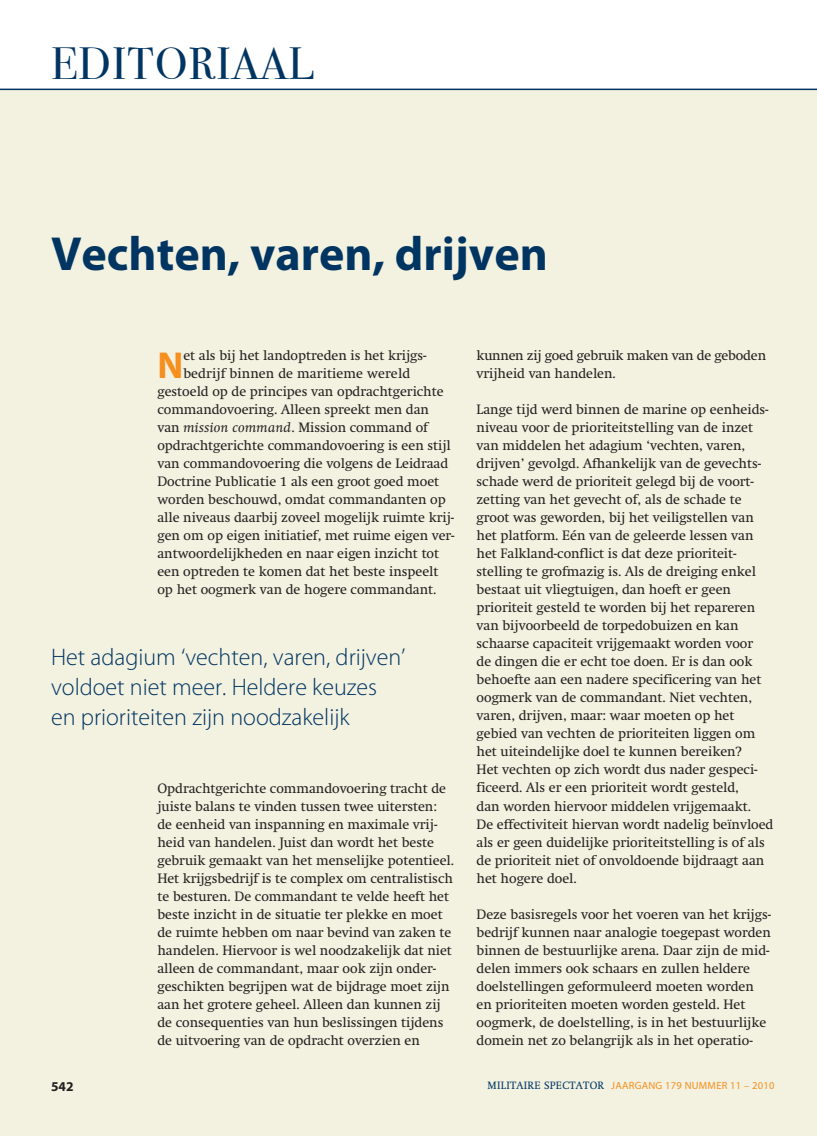
<style>
.page{position:relative;width:817px;height:1136px;background:#fff}
.page>*{position:absolute;margin:0;border:0;box-sizing:border-box;transform-origin:0 0}
.t1{font:700 48px "Myriad Pro";color:#003562}
.t2{font:45px "Bodoni Svty Two OSITCTT Book";letter-spacing:.03em;color:#003562}
.t3{font:700 37.65px "Myriad Pro";color:#f68f1e}
.t4{font:300 24px/30px "Myriad Pro";color:#003562}
.t5{font:13.5px/18px "Swift";color:#231f20}
.t6{font:700 13.5px "Myriad Pro";color:#231f20}
.t7{font:10.5px "Myriad Pro";letter-spacing:.025em;color:#f68f1e}
.s1{font-style:italic}
.s2{font-family:"Swift";color:#003562}
</style>
<div class="page">
<div style="left:0;top:89px;width:816px;height:1046px;background:#f3f1e0"></div>
<hr style="left:0;top:89px;width:816px;height:1px;background:#003562">
<h2 class="t2" style="left:51px;top:37px;width:264px">EDITORIAAL</h2>
<h1 class="t1" style="left:51px;top:236px;width:498px">Vechten, varen, drijven</h1>
<h3 class="t3" style="left:157px;top:351px;width:27px">N</h3>
<p class="t5" style="left:183px;top:348px;width:245px">et als bij het landoptreden is het krijgs-</p>
<p class="t5" style="left:183px;top:366px;width:228px">bedrijf binnen de maritieme wereld</p>
<p class="t5" style="left:157px;top:384px;width:287px">gestoeld op de principes van opdrachtgerichte</p>
<p class="t5" style="left:157px;top:402px;width:273px">commandovoering. Alleen spreekt men dan</p>
<p class="t5" style="left:157px;top:420px;width:272px">van <span class="s1">mission command</span>. Mission command of</p>
<p class="t5" style="left:157px;top:438px;width:295px">opdrachtgerichte commandovoering is een stijl</p>
<p class="t5" style="left:157px;top:456px;width:292px">van commandovoering die volgens de Leidraad</p>
<p class="t5" style="left:157px;top:474px;width:283px">Doctrine Publicatie 1 als een groot goed moet</p>
<p class="t5" style="left:157px;top:492px;width:290px">worden beschouwd, omdat commandanten op</p>
<p class="t5" style="left:157px;top:510px;width:298px">alle niveaus daarbij zoveel mogelijk ruimte krij-</p>
<p class="t5" style="left:157px;top:528px;width:299px">gen om op eigen initiatief, met ruime eigen ver-</p>
<p class="t5" style="left:157px;top:546px;width:283px">antwoordelijkheden en naar eigen inzicht tot</p>
<p class="t5" style="left:157px;top:564px;width:282px">een optreden te komen dat het beste inspeelt</p>
<p class="t5" style="left:157px;top:582px;width:280px">op het oogmerk van de hogere commandant.</p>
<h3 class="t4" style="left:51px;top:643px;width:356px">Het adagium ‘vechten, varen, drijven’ voldoet niet meer. Heldere keuzes en prioriteiten zijn noodzakelijk</h3>
<p class="t5" style="left:157px;top:780px;width:298px">Opdrachtgerichte commandovoering tracht de juiste balans te vinden tussen twee uitersten: de eenheid van inspanning en maximale vrij&shy;heid van handelen. Juist dan wordt het beste gebruik gemaakt van het menselijke potentieel.<br>Het krijgsbedrijf is te complex om centralistisch te besturen. De commandant te velde heeft het beste inzicht in de situatie ter plekke en moet de ruimte hebben om naar bevind van zaken te handelen. Hiervoor is wel noodzakelijk dat niet alleen de commandant, maar ook zijn onder&shy;geschikten begrijpen wat de bijdrage moet zijn aan het grotere geheel. Alleen dan kunnen zij de consequenties van hun beslissingen tijdens de uitvoering van de opdracht overzien en</p>
<p class="t5" style="left:476px;top:348px;width:291px">kunnen zij goed gebruik maken van de geboden vrijheid van handelen.</p>
<p class="t5" style="left:476px;top:402px;width:298px">Lange tijd werd binnen de marine op eenheids&shy;niveau voor de prioriteitstelling van de inzet van middelen het adagium ‘vechten, varen, drijven’ gevolgd. Afhankelijk van de gevechts&shy;schade werd de prioriteit gelegd bij de voort&shy;zetting van het gevecht of, als de schade te groot was geworden, bij het veiligstellen van het platform. Eén van de geleerde lessen van het Falkland-conflict is dat deze prioriteit&shy;stelling te grofmazig is. Als de dreiging enkel bestaat uit vliegtuigen, dan hoeft er geen prioriteit gesteld te worden bij het repareren van bijvoorbeeld de torpedobuizen en kan schaarse capaciteit vrijgemaakt worden voor<br>de dingen die er echt toe doen. Er is dan ook behoefte aan een nadere specificering van het oogmerk van de commandant. Niet vechten, varen, drijven, maar: waar moeten op het gebied van vechten de prioriteiten liggen om het uiteindelijke doel te kunnen bereiken?<br>Het vechten op zich wordt dus nader gespeci&shy;ficeerd. Als er een prioriteit wordt gesteld,<br>dan worden hiervoor middelen vrijgemaakt.<br>De effectiviteit hiervan wordt nadelig beïnvloed als er geen duidelijke prioriteitstelling is of als de prioriteit niet of onvoldoende bijdraagt aan het hogere doel.</p>
<p class="t5" style="left:476px;top:906px;width:296px">Deze basisregels voor het voeren van het krijgs&shy;bedrijf kunnen naar analogie toegepast worden binnen de bestuurlijke arena. Daar zijn de mid&shy;delen immers ook schaars en zullen heldere doelstellingen geformuleerd moeten worden en prioriteiten moeten worden gesteld. Het oogmerk, de doelstelling, is in het bestuurlijke domein net zo belangrijk als in het operatio-</p>
<p class="t6" style="left:51px;top:1081px;width:24px">542</p>
<p class="t7" style="left:487px;top:1080px;width:288px"><span class="s2">MILITAIRE SPECTATOR</span> JAARGANG 179 NUMMER 11 – 2010</p>
</div>
